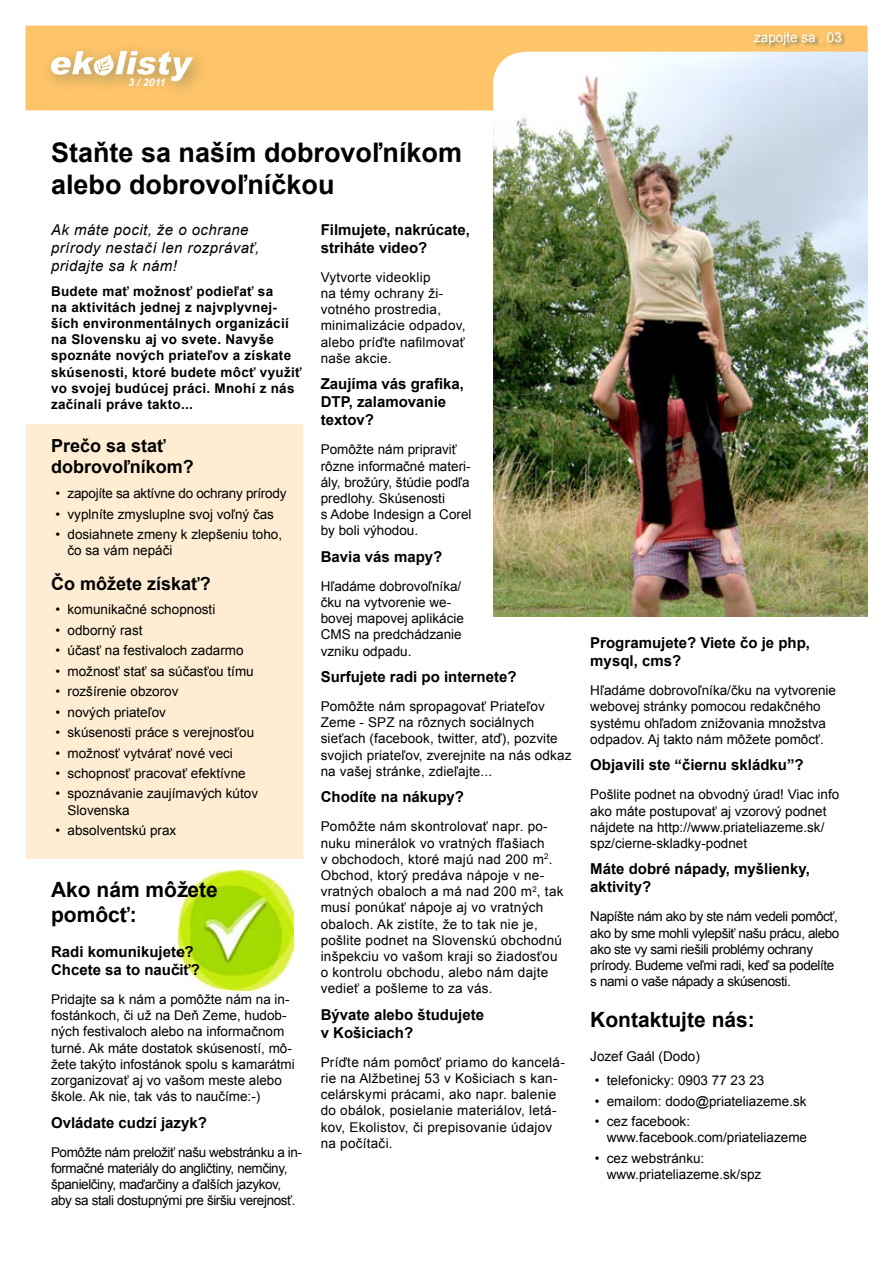
<style>
.page{position:relative;width:893px;height:1263px;background:#fff}
.page>*{position:absolute;margin:0;border:0;box-sizing:border-box;transform-origin:0 0}
.t1{font:700 27px/32.4px "Arial";color:#000}
.t2{font:700 21px/25.2px "Arial";color:#000}
.t3{font:700 18px/21.6px "Arial";color:#000}
.t4{font:700 15px/18px "Arial";color:#000}
.t5{font:italic 15px/18px "Arial";letter-spacing:.03em;color:#000}
.t6{font:13.5px/16.2px "Arial";color:#000}
.t7{font:13.5px/16.2px "Arial";letter-spacing:.02em;color:#000}
.t8{font:13.5px/16.2px "Arial";letter-spacing:-.03em;color:#000}
.t9{font:700 13.5px/16.2px "Arial";letter-spacing:.02em;color:#000}
.t10{font:13.5px "Arial";letter-spacing:-.02em;color:#000}
.t11{font:13.5px "Arial";color:#fff}
.t12{font:italic 700 10.5px "Arial";color:#fff}
</style>
<div class="page">
<div style="left:26px;top:424px;width:277px;height:435px;background:#feedd2"></div>
<img style="left:493px;top:110px;width:374px;height:506px">
<svg style="left:26px;top:26px;width:841px;height:84px;fill:#fec469"></svg>
<div style="left:40px;top:40px;width:178px;height:66px;background:#8c895f;opacity:.75"></div>
<svg style="left:51px;top:51px;width:142px;height:30px"></svg>
<svg style="left:753px;top:32px;width:115px;height:36px;background:#e8d2aa"></svg>
<img style="left:179px;top:871px;width:115px;height:119px">
<p class="t12" style="left:129px;top:75px;width:39px">3 / 2011</p>
<p class="t11" style="left:754px;top:29px;width:89px">zapojte sa . 03</p>
<h1 class="t1" style="left:51px;top:137px;width:412px">Staňte sa naším dobrovoľníkom alebo dobrovoľníčkou</h1>
<p class="t5" style="left:51px;top:221px;width:210px">Ak máte pocit, že o ochrane prírody nestačí len rozprávať, pridajte sa k nám!</p>
<p class="t9" style="left:51px;top:283px;width:252px">Budete mať možnosť podieľať sa<br>na aktivitách jednej z najvplyvnej&shy;ších environmentálnych organizácií na Slovensku aj vo svete. Navyše spoznáte nových priateľov a získate skúsenosti, ktoré budete môcť využiť vo svojej budúcej práci. Mnohí z nás začínali práve takto...</p>
<h3 class="t3" style="left:51px;top:435px;width:144px">Prečo sa stať dobrovoľníkom?</h3>
<p class="t10" style="left:56px;top:485px;width:232px">• zapojíte sa aktívne do ochrany prírody</p>
<p class="t6" style="left:56px;top:506px;width:220px">• vyplníte zmysluplne svoj voľný čas</p>
<p class="t6" style="left:68px;top:526px;width:216px;text-indent:-12px">• dosiahnete zmeny k zlepšeniu toho, čo sa vám nepáči</p>
<h3 class="t3" style="left:51px;top:573px;width:161px">Čo môžete získať?</h3>
<p class="t6" style="left:56px;top:602px;width:161px">• komunikačné schopnosti</p>
<p class="t6" style="left:56px;top:622px;width:89px">• odborný rast</p>
<p class="t6" style="left:56px;top:642px;width:190px">• účasť na festivaloch zadarmo</p>
<p class="t6" style="left:56px;top:663px;width:200px">• možnosť stať sa súčasťou tímu</p>
<p class="t6" style="left:56px;top:683px;width:125px">• rozšírenie obzorov</p>
<p class="t6" style="left:56px;top:704px;width:112px">• nových priateľov</p>
<p class="t6" style="left:56px;top:724px;width:200px">• skúsenosti práce s verejnosťou</p>
<p class="t6" style="left:56px;top:745px;width:179px">• možnosť vytvárať nové veci</p>
<p class="t6" style="left:56px;top:765px;width:192px">• schopnosť pracovať efektívne</p>
<p class="t6" style="left:68px;top:786px;width:192px;text-indent:-12px">• spoznávanie zaujímavých kútov<br>Slovenska</p>
<p class="t6" style="left:56px;top:822px;width:122px">• absolventskú prax</p>
<h2 class="t2" style="left:51px;top:877px;width:168px">Ako nám môžete pomôcť:</h2>
<p class="t4" style="left:51px;top:943px;width:150px">Radi komunikujete?<br>Chcete sa to naučiť?</p>
<p class="t6" style="left:51px;top:991px;width:245px">Pridajte sa k nám a pomôžte nám na in&shy;fostánkoch, či už na Deň Zeme, hudob&shy;ných festivaloch alebo na informačnom turné. Ak máte dostatok skúseností, mô&shy;žete takýto infostánok spolu s kamarátmi zorganizovať aj vo vašom meste alebo škole. Ak nie, tak vás to naučíme:-)</p>
<p class="t4" style="left:51px;top:1114px;width:157px">Ovládate cudzí jazyk?</p>
<p class="t8" style="left:51px;top:1144px;width:253px">Pomôžte nám preložiť našu webstránku a in&shy;formačné materiály do angličtiny, nemčiny, španielčiny, maďarčiny a ďalších jazykov, aby sa stali dostupnými pre širšiu verejnosť.</p>
<p class="t4" style="left:321px;top:221px;width:151px">Filmujete, nakrúcate, striháte video?</p>
<p class="t7" style="left:321px;top:269px;width:146px">Vytvorte videoklip<br>na témy ochrany ži&shy;votného prostredia, minimalizácie odpadov, alebo príďte nafilmovať naše akcie.</p>
<p class="t4" style="left:321px;top:376px;width:145px">Zaujíma vás grafika,<br>DTP, zalamovanie textov?</p>
<p class="t6" style="left:321px;top:442px;width:152px">Pomôžte nám pripraviť rôzne informačné materi&shy;ály, brožúry, štúdie podľa predlohy. Skúsenosti<br>s Adobe Indesign a Corel by boli výhodou.</p>
<p class="t4" style="left:321px;top:548px;width:123px">Bavia vás mapy?</p>
<p class="t6" style="left:321px;top:578px;width:145px">Hľadáme dobrovoľníka/ čku na vytvorenie we&shy;bovej mapovej aplikácie<br>CMS na predchádzanie vzniku odpadu.</p>
<p class="t4" style="left:321px;top:668px;width:197px">Surfujete radi po internete?</p>
<p class="t6" style="left:321px;top:698px;width:252px">Pomôžte nám spropagovať Priateľov Zeme - SPZ na rôznych sociálnych sieťach (facebook, twitter, atď), pozvite svojich priateľov, zverejnite na nás odkaz na vašej stránke, zdieľajte...</p>
<p class="t4" style="left:321px;top:789px;width:145px">Chodíte na nákupy?</p>
<p class="t7" style="left:321px;top:819px;width:244px">Pomôžte nám skontrolovať napr. po&shy;nuku minerálok vo vratných fľašiach<br>v obchodoch, ktoré majú nad 200 m<sup>2</sup>.<br>Obchod, ktorý predáva nápoje v ne&shy;vratných obaloch a má nad 200 m<sup>2</sup>, tak musí ponúkať nápoje aj vo vratných obaloch. Ak zistíte, že to tak nie je, pošlite podnet na Slovenskú obchodnú inšpekciu vo vašom kraji so žiadosťou o kontrolu obchodu, alebo nám dajte vedieť a pošleme to za vás.</p>
<p class="t4" style="left:321px;top:1006px;width:165px">Bývate alebo študujete v Košiciach?</p>
<p class="t7" style="left:321px;top:1054px;width:246px">Príďte nám pomôcť priamo do kancelá&shy;rie na Alžbetinej 53 v Košiciach s kan&shy;celárskymi prácami, ako napr. balenie do obálok, posielanie materiálov, letá&shy;kov, Ekolistov, či prepisovanie údajov na počítači.</p>
<p class="t4" style="left:590px;top:634px;width:221px">Programujete? Viete čo je php, mysql, cms?</p>
<p class="t6" style="left:590px;top:682px;width:247px">Hľadáme dobrovoľníka/čku na vytvorenie webovej stránky pomocou redakčného systému ohľadom znižovania množstva odpadov. Aj takto nám môžete pomôcť.</p>
<p class="t4" style="left:590px;top:757px;width:215px">Objavili ste “čiernu skládku”?</p>
<p class="t6" style="left:590px;top:787px;width:250px">Pošlite podnet na obvodný úrad! Viac info ako máte postupovať aj vzorový podnet nájdete na http://www.priateliazeme.sk/ spz/cierne-skladky-podnet</p>
<p class="t4" style="left:590px;top:861px;width:221px">Máte dobré nápady, myšlienky, aktivity?</p>
<p class="t8" style="left:590px;top:909px;width:251px">Napíšte nám ako by ste nám vedeli pomôcť, ako by sme mohli vylepšiť našu prácu, alebo ako ste vy sami riešili problémy ochrany prírody. Budeme veľmi radi, keď sa podelíte s nami o vaše nápady a skúsenosti.</p>
<h2 class="t2" style="left:590px;top:1008px;width:166px">Kontaktujte nás:</h2>
<p class="t6" style="left:590px;top:1048px;width:111px">Jozef Gaál (Dodo)</p>
<p class="t6" style="left:595px;top:1072px;width:171px">• telefonicky: 0903 77 23 23</p>
<p class="t6" style="left:595px;top:1093px;width:213px">• emailom: dodo@priateliazeme.sk</p>
<p class="t6" style="left:607px;top:1113px;width:202px;text-indent:-12px">• cez facebook: www.facebook.com/priateliazeme</p>
<p class="t6" style="left:607px;top:1150px;width:156px;text-indent:-12px">• cez webstránku: www.priateliazeme.sk/spz</p>
</div>
